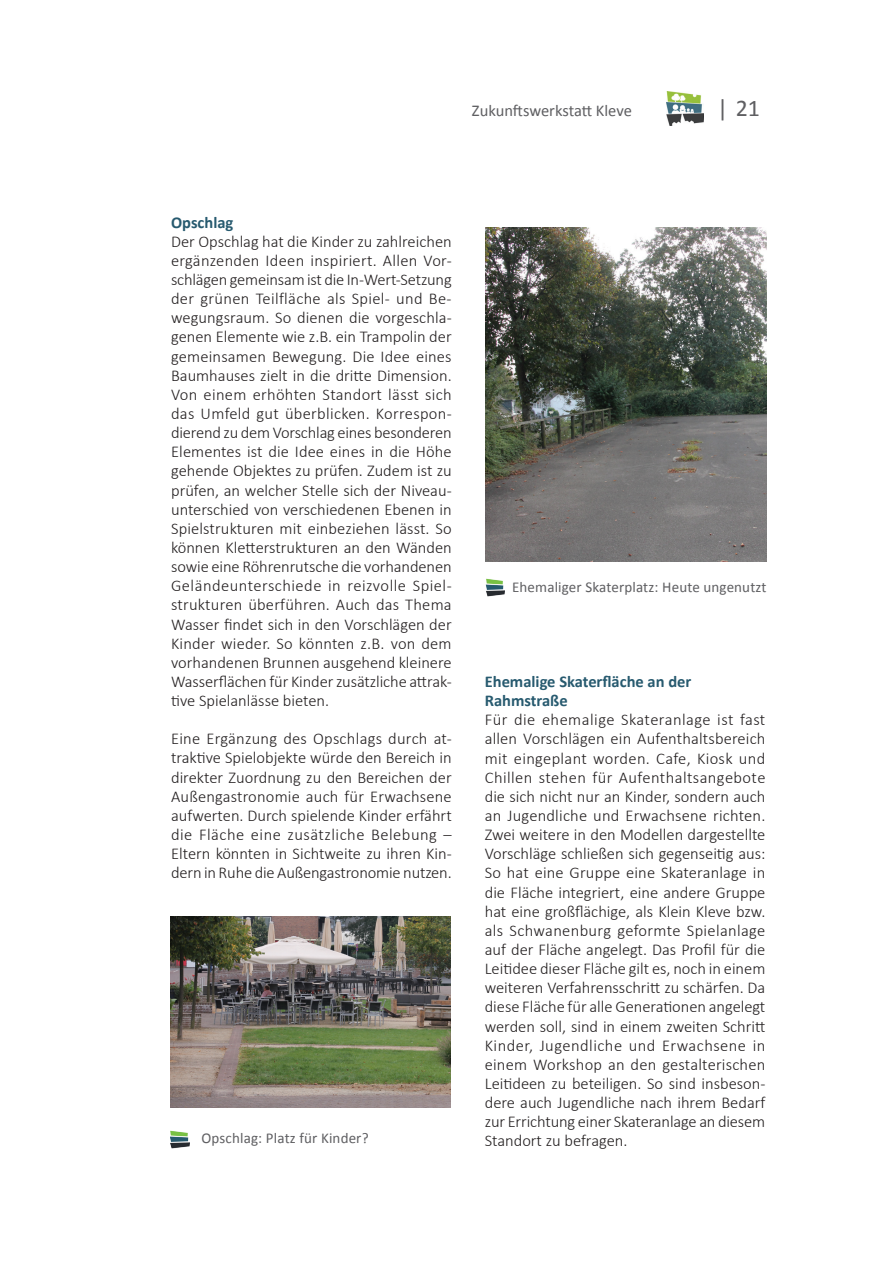
<style>
.page{position:relative;width:893px;height:1263px;background:#fff}
.page>*{position:absolute;margin:0;border:0;box-sizing:border-box;transform-origin:0 0}
.t1{font:24px "Calibri";color:#5f5f62}
.t2{font:300 16.5px/19.2px "Calibri";letter-spacing:-.01em;color:#231f20;text-align:justify}
.t3{font:700 16.5px/19.2px "Calibri";color:#275a6f}
.t4{font:16.5px "Calibri";letter-spacing:-.005em;color:#5f5f62}
.t5{font:15px "Calibri";letter-spacing:.01em;color:#5f5f62}
</style>
<div class="page">
<img style="left:666px;top:91px;width:37px;height:34px">
<img style="left:170px;top:916px;width:281px;height:192px">
<img style="left:170px;top:1130px;width:19px;height:18px">
<img style="left:486px;top:227px;width:280px;height:335px">
<img style="left:486px;top:579px;width:19px;height:18px">
<p class="t4" style="left:472px;top:100px;width:161px">Zukunftswerkstatt Kleve</p>
<h1 class="t1" style="left:717px;top:93px;width:44px">| 21</h1>
<p class="t3" style="left:171px;top:212px;width:64px">Opschlag</p>
<p class="t2" style="left:171px;top:231px;width:282px">Der Opschlag hat die Kinder zu zahlreichen ergänzenden Ideen inspiriert. Allen Vor&shy;schlägen gemeinsam ist die In-Wert-Setzung der grünen Teilfläche als Spiel- und Be&shy;wegungsraum. So dienen die vorgeschla&shy;genen Elemente wie z.B. ein Trampolin der gemeinsamen Bewegung. Die Idee eines Baumhauses zielt in die dritte Dimension.<br>Von einem erhöhten Standort lässt sich das Umfeld gut überblicken. Korrespon&shy;dierend zu dem Vorschlag eines besonderen Elementes ist die Idee eines in die Höhe gehende Objektes zu prüfen. Zudem ist zu prüfen, an welcher Stelle sich der Niveau&shy;unterschied von verschiedenen Ebenen in Spielstrukturen mit einbeziehen lässt. So können Kletterstrukturen an den Wänden sowie eine Röhrenrutsche die vorhandenen Geländeunterschiede in reizvolle Spiel&shy;strukturen überführen. Auch das Thema Wasser findet sich in den Vorschlägen der Kinder wieder. So könnten z.B. von dem vorhandenen Brunnen ausgehend kleinere Wasserflächen für Kinder zusätzliche attrak&shy;tive Spielanlässe bieten.</p>
<p class="t2" style="left:171px;top:729px;width:282px">Eine Ergänzung des Opschlags durch at&shy;traktive Spielobjekte würde den Bereich in direkter Zuordnung zu den Bereichen der Außengastronomie auch für Erwachsene aufwerten. Durch spielende Kinder erfährt die Fläche eine zusätzliche Belebung – Eltern könnten in Sichtweite zu ihren Kin&shy;dern in Ruhe die Außengastronomie nutzen.</p>
<p class="t5" style="left:512px;top:578px;width:256px">Ehemaliger Skaterplatz: Heute ungenutzt</p>
<p class="t3" style="left:485px;top:672px;width:208px">Ehemalige Skaterfläche an der<br>Rahmstraße</p>
<p class="t2" style="left:485px;top:710px;width:282px">Für die ehemalige Skateranlage ist fast allen Vorschlägen ein Aufenthaltsbereich mit eingeplant worden. Cafe, Kiosk und Chillen stehen für Aufenthaltsangebote die sich nicht nur an Kinder, sondern auch an Jugendliche und Erwachsene richten.<br>Zwei weitere in den Modellen dargestellte Vorschläge schließen sich gegenseitig aus:<br>So hat eine Gruppe eine Skateranlage in die Fläche integriert, eine andere Gruppe hat eine großflächige, als Klein Kleve bzw. als Schwanenburg geformte Spielanlage auf der Fläche angelegt. Das Profil für die Leitidee dieser Fläche gilt es, noch in einem weiteren Verfahrensschritt zu schärfen. Da diese Fläche für alle Generationen angelegt werden soll, sind in einem zweiten Schritt Kinder, Jugendliche und Erwachsene in einem Workshop an den gestalterischen Leitideen zu beteiligen. So sind insbeson&shy;dere auch Jugendliche nach ihrem Bedarf zur Errichtung einer Skateranlage an diesem</p>
<p class="t5" style="left:202px;top:1129px;width:169px">Opschlag: Platz für Kinder?</p>
<p class="t2" style="left:485px;top:1131px;width:144px">Standort zu befragen.</p>
</div>
